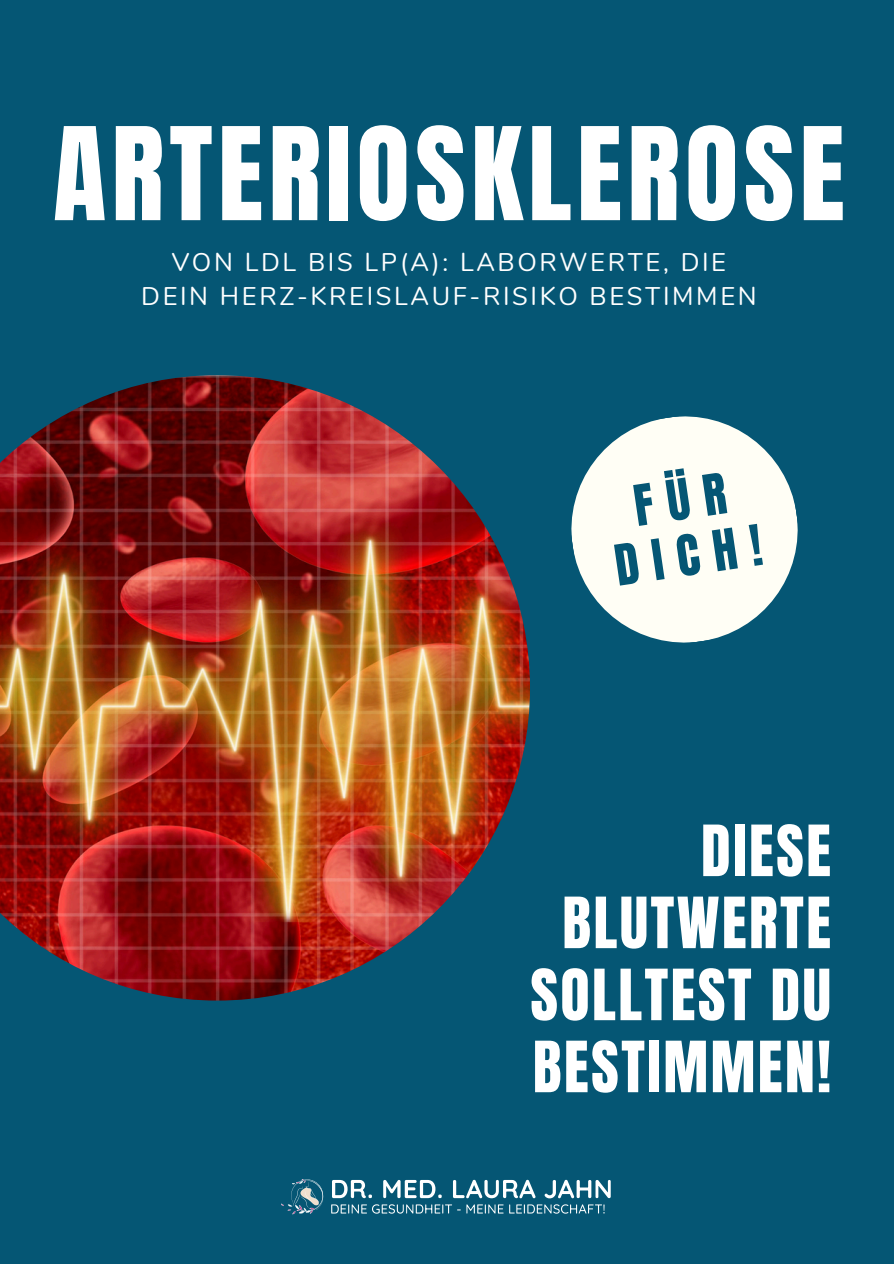
<style>
.page{position:relative;width:894px;height:1264px;background:#fff}
.page>*{position:absolute;margin:0;border:0;box-sizing:border-box;transform-origin:0 0}
.t1{font:109.5px "Anton";letter-spacing:.05em;color:#fff}
.t2{font:60px/72px "Anton";letter-spacing:.04em;color:#fff;text-align:right}
.t3{font:48px/56.2px "Anton";color:#055674;text-align:center}
.t4{font:25.5px/33.8px "Nunito";letter-spacing:.1em;color:#fff;text-align:center}
</style>
<div class="page">
<div style="left:0;top:0;width:893px;height:1263px;background:#055674"></div>
<img style="left:0;top:375px;width:530px;height:625px">
<svg style="left:571px;top:416px;width:227px;height:227px;fill:#fffef5"></svg>
<svg style="left:332px;top:1179px;width:278px;height:19px"></svg>
<svg style="left:331px;top:1204px;width:273px;height:9px"></svg>
<svg style="left:281px;top:1179px;width:42px;height:35px"></svg>
<p class="t1" style="left:53px;top:95px;width:793px">ARTERIOSKLEROSE</p>
<h2 class="t4" style="left:141px;top:246px;width:616px">VON LDL BIS LP(A): LABORWERTE, DIE<br>DEIN HERZ-KREISLAUF-RISIKO BESTIMMEN</h2>
<h3 class="t3" style="left:603px;top:482px;width:149px;rotate:-8deg">FÜR<br>DICH!</h3>
<p class="t2" style="left:530px;top:815px;width:302px">DIESE<br>BLUTWERTE<br>SOLLTEST DU<br>BESTIMMEN!</p>
</div>
